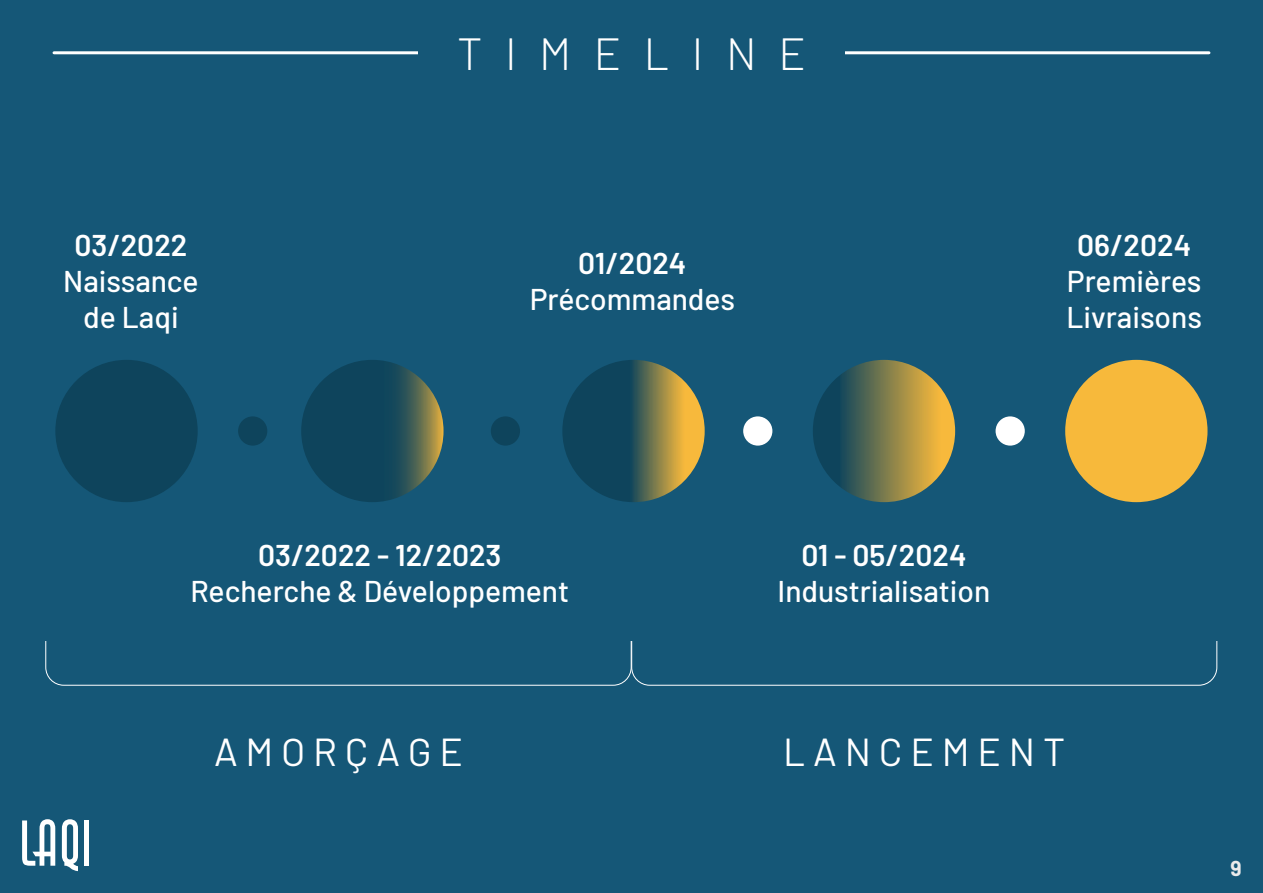
<style>
.page{position:relative;width:1263px;height:893px;background:#155777}
.page>*{position:absolute;margin:0;border:0;box-sizing:border-box;transform-origin:0 0}
.t1{font:300 45px "Barlow";letter-spacing:.5em;color:#fff}
.t2{font:39px "Barlow";color:#fff}
.t3{font:500 30px/36px "Barlow";color:#fff;text-align:center}
.t4{font:600 30px "Barlow";color:#fff}
.t5{font:700 21px "Barlow";color:#ebebeb}
.s1{font-weight:600}
</style>
<div class="page">
<hr style="left:54px;top:51px;width:1155px;height:3px;background:#fff">
<div style="left:418px;top:25px;width:427px;height:45px;background:#155777"></div>
<svg style="left:62px;top:819px;width:16px;height:52px"></svg>
<svg style="left:22px;top:819px;width:33px;height:47px"></svg>
<div style="left:84px;top:820px;width:5px;height:46px;background:#fff"></div>
<div style="left:55px;top:360px;width:143px;height:142px;background:#0e445c;border-radius:50%"></div>
<div style="left:1065px;top:360px;width:142px;height:142px;background:#f7b93b;border-radius:50%"></div>
<div style="left:238px;top:416px;width:29px;height:30px;background:#0e445c;border-radius:50%"></div>
<div style="left:491px;top:416px;width:29px;height:30px;background:#0e445c;border-radius:50%"></div>
<div style="left:743px;top:416px;width:29px;height:30px;background:#fff;border-radius:50%"></div>
<div style="left:995px;top:416px;width:30px;height:30px;background:#fff;border-radius:50%"></div>
<svg style="left:301px;top:360px;width:142px;height:142px;background:#234f59"></svg>
<svg style="left:562px;top:360px;width:143px;height:142px;background:#536752"></svg>
<svg style="left:813px;top:360px;width:142px;height:142px;background:#797a4c"></svg>
<p class="t4" style="left:74px;top:223px;width:115px">03/2022</p>
<p class="t3" style="left:63px;top:261px;width:137px">Naissance</p>
<p class="t3" style="left:83px;top:297px;width:97px">de Laqi</p>
<p class="t1" style="left:457px;top:21px;width:350px">TIMELINE</p>
<p class="t4" style="left:578px;top:241px;width:110px">01/2024</p>
<p class="t3" style="left:530px;top:279px;width:207px">Précommandes</p>
<p class="t4" style="left:1077px;top:223px;width:115px">06/2024</p>
<p class="t3" style="left:1066px;top:261px;width:137px;text-align:left">Premières<br>Livraisons</p>
<p class="t4" style="left:258px;top:534px;width:245px">03/2022 - 12/2023</p>
<p class="t3" style="left:190px;top:571px;width:380px">Recherche &amp; Développement</p>
<p class="t3" style="left:777px;top:535px;width:214px"><span class="s1">01 - 05/2024<br></span>Industrialisation</p>
<p class="t2" style="left:214px;top:723px;width:251px">A M O R Ç A G E</p>
<p class="t2" style="left:783px;top:723px;width:283px">L A N C E M E N T</p>
<p class="t5" style="left:1230px;top:853px;width:13px">9</p>
</div>
